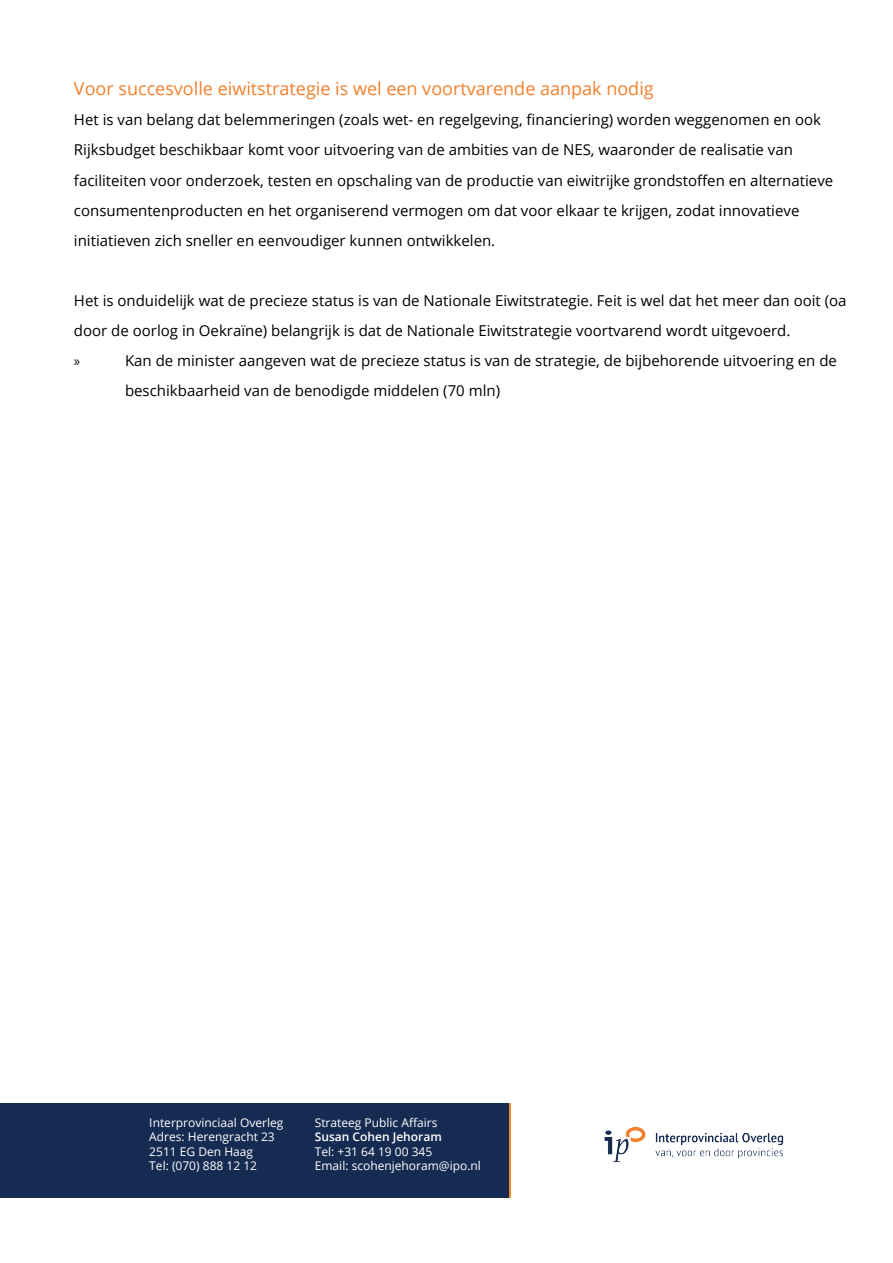
<style>
.page{position:relative;width:893px;height:1263px;background:#fff}
.page>*{position:absolute;margin:0;border:0;box-sizing:border-box;transform-origin:0 0}
.t1{font:18px "Open Sans";color:#f4802b}
.t2{font:15px/30px "Open Sans";color:#000}
.t3{font:15px "Myriad Pro";color:#000}
.t4{font:12px/14.4px "Open Sans";color:#fff}
.t5{font:600 12px "Open Sans";color:#fff}
</style>
<div class="page">
<svg style="left:506px;top:1103px;width:5px;height:95px"></svg>
<img style="left:604px;top:1126px;width:180px;height:37px">
<div style="left:0;top:1104px;width:508px;height:94px;background:#162b51"></div>
<p class="t1" style="left:74px;top:77px;width:581px">Voor succesvolle eiwitstrategie is wel een voortvarende aanpak nodig</p>
<p class="t2" style="left:74px;top:105px;width:761px">Het is van belang dat belemmeringen (zoals wet- en regelgeving, financiering) worden weggenomen en ook Rijksbudget beschikbaar komt voor uitvoering van de ambities van de NES, waaronder de realisatie van faciliteiten voor onderzoek, testen en opschaling van de productie van eiwitrijke grondstoffen en alternatieve consumentenproducten en het organiserend vermogen om dat voor elkaar te krijgen, zodat innovatieve initiatieven zich sneller en eenvoudiger kunnen ontwikkelen.</p>
<p class="t2" style="left:74px;top:285px;width:774px">Het is onduidelijk wat de precieze status is van de Nationale Eiwitstrategie. Feit is wel dat het meer dan ooit (oa door de oorlog in Oekraïne) belangrijk is dat de Nationale Eiwitstrategie voortvarend wordt uitgevoerd.</p>
<p class="t3" style="left:74px;top:351px;width:8px">»</p>
<p class="t2" style="left:125px;top:345px;width:713px">Kan de minister aangeven wat de precieze status is van de strategie, de bijbehorende uitvoering en de beschikbaarheid van de benodigde middelen (70 mln)</p>
<p class="t4" style="left:149px;top:1115px;width:136px">Interprovinciaal Overleg<br>Adres: Herengracht 23<br>2511 EG Den Haag<br>Tel: (070) 888 12 12</p>
<p class="t4" style="left:315px;top:1115px;width:124px">Strateeg Public Affairs</p>
<p class="t5" style="left:315px;top:1128px;width:129px">Susan Cohen Jehoram</p>
<p class="t4" style="left:315px;top:1144px;width:168px">Tel: +31 64 19 00 345<br>Email: scohenjehoram@ipo.nl</p>
</div>
